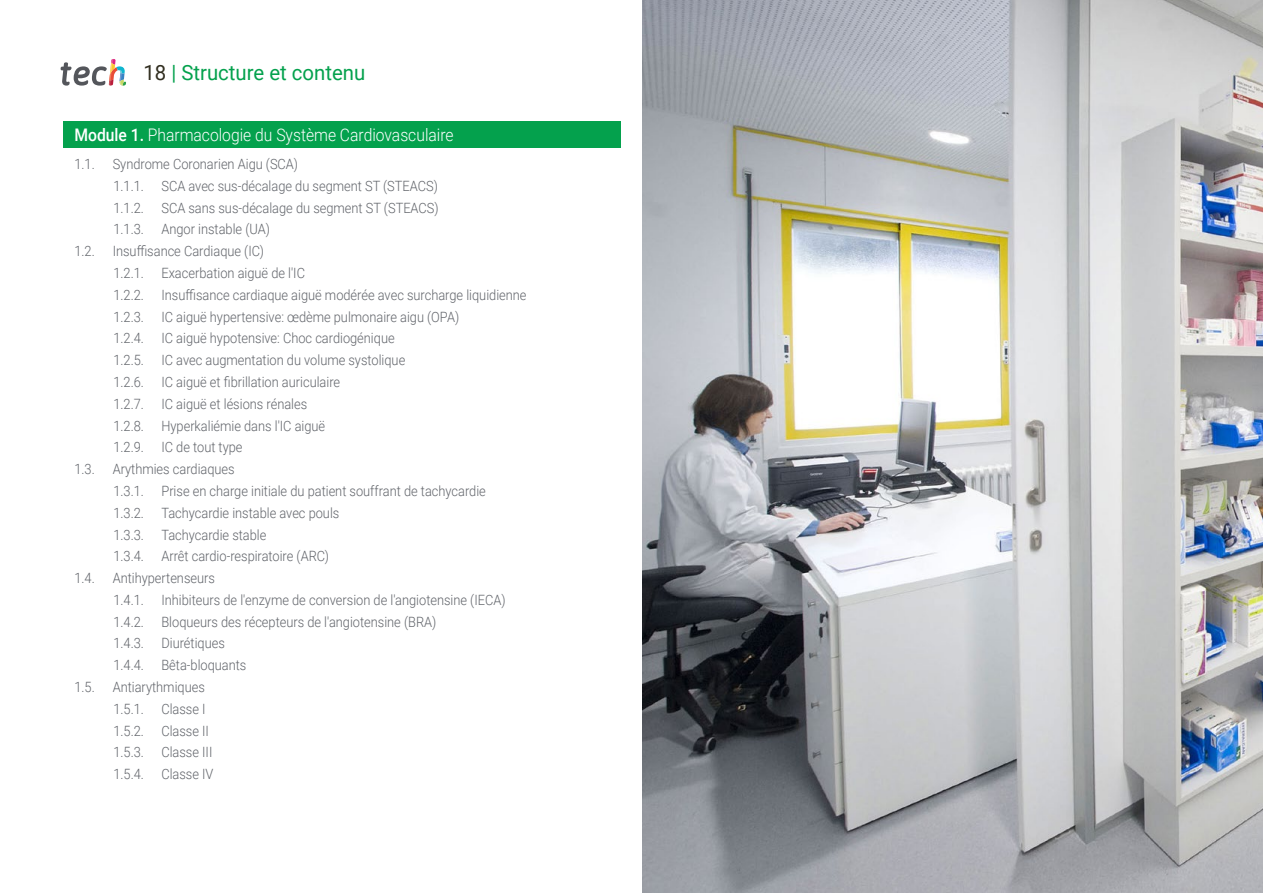
<style>
.page{position:relative;width:1263px;height:893px;background:#fff}
.page>*{position:absolute;margin:0;border:0;box-sizing:border-box;transform-origin:0 0}
.t1{font:21px "Roboto";color:#04a14d}
.t2{font:300 17.4px "Roboto";color:#fff;scale:.9 1}
.t3{font:300 14.1px/21.8px "Roboto";color:#61646a;scale:.9 1}
.s1{color:#312e20}
.s2{font-weight:500}
</style>
<div class="page">
<img style="left:642px;top:0;width:621px;height:893px">
<svg style="left:61px;top:59px;width:65px;height:27px"></svg>
<div style="left:63px;top:121px;width:558px;height:26px;background:#04a14d"></div>
<h1 class="t1" style="left:144px;top:57px;width:223px"><span class="s1">18</span> | Structure et contenu</h1>
<p class="t2" style="left:74px;top:122px;width:423px"><span class="s2">Module 1.</span> Pharmacologie du Système Cardiovasculaire</p>
<p class="t3" style="left:74px;top:153px;width:24px">1.1.</p>
<p class="t3" style="left:113px;top:153px;width:364px">Syndrome Coronarien Aigu (SCA)<br>1.1.1. SCA avec sus-décalage du segment ST (STEACS)<br>1.1.2. SCA sans sus-décalage du segment ST (STEACS)<br>1.1.3. Angor instable (UA)</p>
<p class="t3" style="left:74px;top:240px;width:24px">1.2.</p>
<p class="t3" style="left:113px;top:240px;width:461px">Insuffisance Cardiaque (IC)<br>1.2.1. Exacerbation aiguë de l'IC<br>1.2.2. Insuffisance cardiaque aiguë modérée avec surcharge liquidienne 1.2.3. IC aiguë hypertensive: œdème pulmonaire aigu (OPA)<br>1.2.4. IC aiguë hypotensive: Choc cardiogénique<br>1.2.5. IC avec augmentation du volume systolique<br>1.2.6. IC aiguë et fibrillation auriculaire<br>1.2.7. IC aiguë et lésions rénales<br>1.2.8. Hyperkaliémie dans l'IC aiguë<br>1.2.9. IC de tout type</p>
<p class="t3" style="left:74px;top:458px;width:24px">1.3.</p>
<p class="t3" style="left:113px;top:458px;width:416px">Arythmies cardiaques<br>1.3.1. Prise en charge initiale du patient souffrant de tachycardie 1.3.2. Tachycardie instable avec pouls<br>1.3.3. Tachycardie stable<br>1.3.4. Arrêt cardio-respiratoire (ARC)</p>
<p class="t3" style="left:74px;top:567px;width:24px">1.4.</p>
<p class="t3" style="left:113px;top:567px;width:438px">Antihypertenseurs<br>1.4.1. Inhibiteurs de l'enzyme de conversion de l'angiotensine (IECA)<br>1.4.2. Bloqueurs des récepteurs de l'angiotensine (BRA)<br>1.4.3. Diurétiques<br>1.4.4. Bêta-bloquants</p>
<p class="t3" style="left:74px;top:676px;width:24px">1.5.</p>
<p class="t3" style="left:113px;top:676px;width:114px">Antiarythmiques<br>1.5.1. Classe I<br>1.5.2. Classe II<br>1.5.3. Classe III<br>1.5.4. Classe IV</p>
</div>
